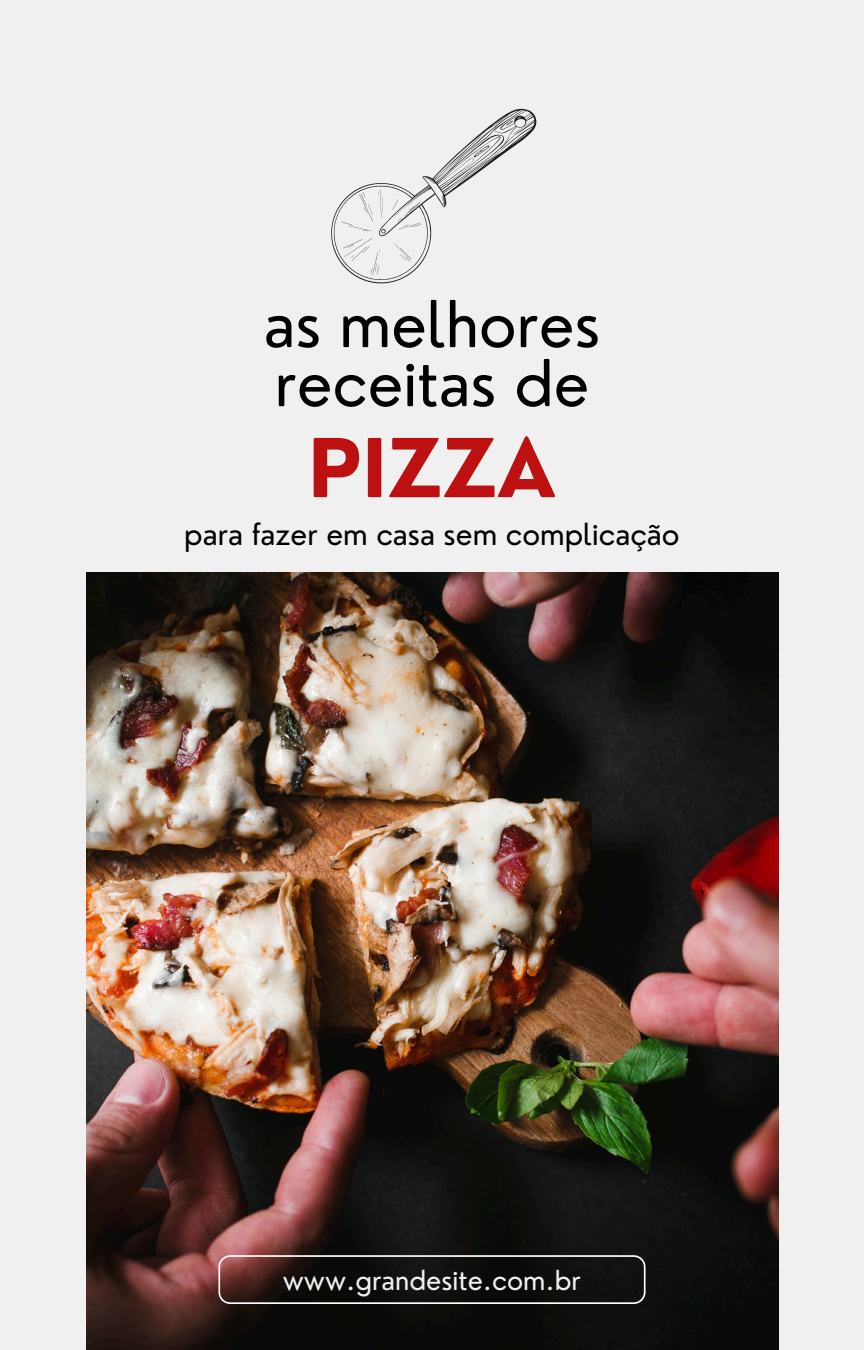
<style>
.page{position:relative;width:864px;height:1350px;background:#f0f0f0}
.page>*{position:absolute;margin:0;border:0;box-sizing:border-box;transform-origin:0 0}
.t1{font:700 78.98px "Nourd";color:#bd1111}
.t2{font:63px/58.9px "Nourd";color:#000}
.t3{font:29.7px "Nourd";color:#000}
.t4{font:27px "Nourd";color:#f0f0f0}
</style>
<div class="page">
<img style="left:86px;top:572px;width:692px;height:778px">
<svg style="left:218px;top:1255px;width:427px;height:49px;background:#282321"></svg>
<svg style="left:331px;top:108px;width:206px;height:176px"></svg>
<h2 class="t2" style="left:264px;top:294px;width:338px">as melhores receitas de</h2>
<p class="t1" style="left:308px;top:418px;width:250px">PIZZA</p>
<h1 class="t3" style="left:184px;top:515px;width:497px">para fazer em casa sem complicação</h1>
<p class="t4" style="left:283px;top:1263px;width:300px">www.grandesite.com.br</p>
</div>
